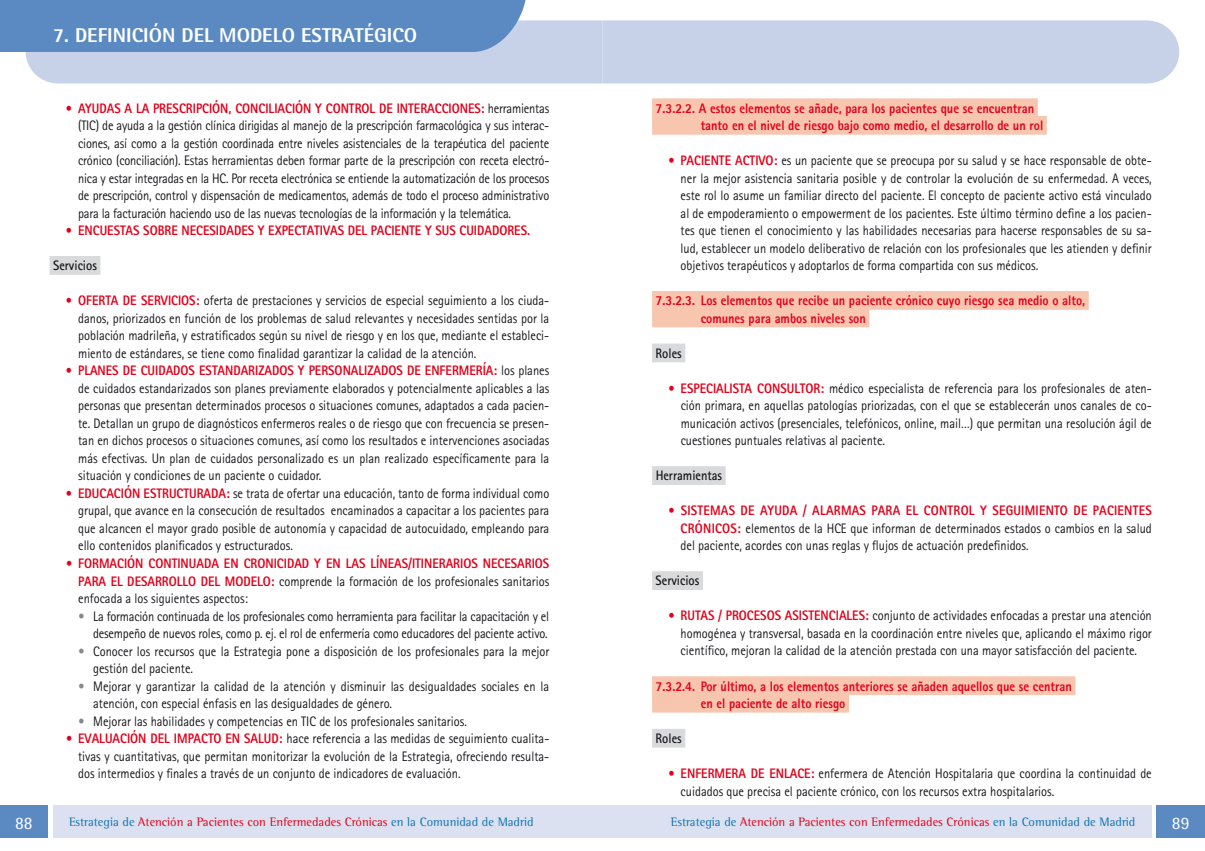
<style>
.page{position:relative;width:1205px;height:851px;background:#fff}
.page>*{position:absolute;margin:0;border:0;box-sizing:border-box;transform-origin:0 0}
.t1{font:800 20px "Rotis Semi Sans";color:#fff}
.t2{font:17.5px "Rotis Semi Sans";color:#fff}
.t3{font:13.75px/17.5px "Rotis Sans Serif";color:#1a171c;text-align:justify;scale:.9 1}
.t4{font:800 13.75px/17.5px "Rotis Sans Serif";color:#e2001a;scale:.9 1}
.t5{font:800 13.75px/17.5px "Rotis Sans Serif";letter-spacing:.02em;color:#e2001a;scale:.9 1}
.t6{font:700 13.75px "Rotis Sans Serif";color:#1a171c;scale:.9 1}
.t7{font:12.5px "Rotis Semi Serif";color:#e2001a}
.s1{font-weight:800;color:#e2001a}
.s2{font-weight:700;color:#87888a}
.s3{color:#0e72b5}
</style>
<div class="page">
<div style="left:0;top:805px;width:48px;height:32px;background:#5b8ac3"></div>
<div style="left:53px;top:805px;width:549px;height:32px;background:#dbe1f0"></div>
<svg style="left:0;top:0;width:1179px;height:83px;background:#b2c5e1"></svg>
<div style="left:1156px;top:805px;width:49px;height:32px;background:#5b8ac3"></div>
<div style="left:603px;top:805px;width:549px;height:32px;background:#dbe1f0"></div>
<div style="left:50px;top:256px;width:50px;height:19px;background:#d9dadb"></div>
<div style="left:652px;top:98px;width:386px;height:19px;background:#f8c5af"></div>
<div style="left:652px;top:116px;width:395px;height:19px;background:#f8c5af"></div>
<div style="left:652px;top:291px;width:436px;height:19px;background:#f8c5af"></div>
<div style="left:652px;top:308px;width:217px;height:19px;background:#f8c5af"></div>
<div style="left:652px;top:343px;width:33px;height:19px;background:#d9dadb"></div>
<div style="left:652px;top:466px;width:73px;height:19px;background:#d9dadb"></div>
<div style="left:652px;top:571px;width:51px;height:19px;background:#d9dadb"></div>
<div style="left:652px;top:676px;width:423px;height:19px;background:#f8c5af"></div>
<div style="left:652px;top:693px;width:197px;height:19px;background:#f8c5af"></div>
<div style="left:652px;top:728px;width:33px;height:19px;background:#d9dadb"></div>
<h1 class="t1" style="left:53px;top:23px;width:366px">7. DEFINICIÓN DEL MODELO ESTRATÉGICO</h1>
<p class="t3" style="left:78px;top:99px;width:525px;text-indent:-12px"><span class="s1">• AYUDAS A LA PRESCRIPCIÓN, CONCILIACIÓN Y CONTROL DE INTERACCIONES:</span> herramientas (TIC) de ayuda a la gestión clínica dirigidas al manejo de la prescripción farmacológica y sus interac&shy;ciones, así como a la gestión coordinada entre niveles asistenciales de la terapéutica del paciente crónico (conciliación). Estas herramientas deben formar parte de la prescripción con receta electró&shy;nica y estar integradas en la HC. Por receta electrónica se entiende la automatización de los procesos de prescripción, control y dispensación de medicamentos, además de todo el proceso administrativo para la facturación haciendo uso de las nuevas tecnologías de la información y la telemática.</p>
<p class="t4" style="left:66px;top:221px;width:517px">• EN CUESTAS SOBRE N ECESIDADES Y EXPECTATIVAS DEL PACIENTE Y SUS CUIDADORES.</p>
<p class="t6" style="left:53px;top:257px;width:50px">Servicios</p>
<p class="t3" style="left:78px;top:292px;width:525px;text-indent:-12px"><span class="s1">• OFERTA DE SERVICIOS:</span> oferta de prestaciones y servicios de especial seguimiento a los ciuda&shy;danos, priorizados en función de los problemas de salud relevantes y necesidades sentidas por la población madrileña, y estratificados según su nivel de riesgo y en los que, mediante el estableci&shy;miento de estándares, se tiene como finalidad garantizar la calidad de la atención.</p>
<p class="t4" style="left:66px;top:361px;width:53px">• PLANESDECUIDADOSESTA</p>
<p class="t4" style="left:225px;top:361px;width:17px">NDARIZADOSY</p>
<p class="t4" style="left:309px;top:361px;width:16px">PERSO</p>
<p class="t4" style="left:343px;top:361px;width:18px">NALIZADOSDEE</p>
<p class="t4" style="left:431px;top:361px;width:18px">NFERMERÍA</p>
<p class="t3" style="left:78px;top:362px;width:525px;text-indent:415px"><span class="s1">:</span> los planes de cuidados estandarizados son planes previamente elaborados y potencialmente aplicables a las personas que presentan determinados procesos o situaciones comunes, adaptados a cada pacien&shy;te. Detallan un grupo de diagnósticos enfermeros reales o de riesgo que con frecuencia se presen&shy;tan en dichos procesos o situaciones comunes, así como los resultados e intervenciones asociadas más efectivas. Un plan de cuidados personalizado es un plan realizado específicamente para la situación y condiciones de un paciente o cuidador.</p>
<p class="t3" style="left:78px;top:484px;width:525px;text-indent:-13px"><span class="s1">• EDUCACIÓN ESTRUCTURADA:</span> se trata de ofertar una educación, tanto de forma individual como grupal, que avance en la consecución de resultados encaminados a capacitar a los pacientes para que alcancen el mayor grado posible de autonomía y capacidad de autocuidado, empleando para ello contenidos planificados y estructurados.</p>
<p class="t4" style="left:78px;top:554px;width:525px;text-indent:-13px">• FORMACIÓN CONTINUADA EN CRONICIDAD Y EN LAS LÍNEAS/ITINERARIOS N ECESARIOS<br>PARA</p>
<p class="t4" style="left:111px;top:572px;width:28px">EL DESARROLLO</p>
<p class="t4" style="left:201px;top:572px;width:8px">DEL</p>
<p class="t4" style="left:225px;top:572px;width:10px">MODELO</p>
<p class="t3" style="left:271px;top:572px;width:311px"><span class="s1">:</span> comprende la formación de los profesionales sanitarios</p>
<p class="t3" style="left:78px;top:589px;width:190px">enfocada a los siguientes aspectos:</p>
<p class="t3" style="left:78px;top:607px;width:525px;text-align:right"><span class="s2">•</span> La formación continuada de los profesionales como herramienta para facilitar la capacitación y el desempeño de nuevos roles, como p. ej. el rol de enfermería como educadores del paciente activo.</p>
<p class="t3" style="left:93px;top:642px;width:508px;text-indent:-15px"><span class="s2">•</span> Conocer los recursos que la Estrategia pone a disposición de los profesionales para la mejor gestión del paciente.</p>
<p class="t3" style="left:93px;top:677px;width:508px;text-indent:-15px"><span class="s2">•</span> Mejorar y garantizar la calidad de la atención y disminuir las desigualdades sociales en la atención, con especial énfasis en las desigualdades de género.</p>
<p class="t3" style="left:78px;top:712px;width:433px"><span class="s2">•</span> Mejorar las habilidades y competencias en TIC de los profesionales sanitarios.</p>
<p class="t3" style="left:78px;top:729px;width:525px;text-indent:-13px"><span class="s1">• EVALUACIÓN DEL IMPACTO EN SALUD:</span> hace referencia a las medidas de seguimiento cualita&shy;tivas y cuantitativas, que permitan monitorizar la evolución de la Estrategia, ofreciendo resulta&shy;dos intermedios y finales a través de un conjunto de indicadores de evaluación.</p>
<p class="t4" style="left:701px;top:99px;width:382px;text-indent:-45px">7.3.2.2. A ESTOS ELEMENTOS SE AÑADE, PARA LOS PACIENTES QUE SE ENCUENTRAN<br>TANTO EN EL NIVEL DE RIESGO BAJO COMO MEDIO, EL DESARROLLO DE UN ROL</p>
<p class="t3" style="left:681px;top:152px;width:525px;text-indent:-12px"><span class="s1">• PACIENTE ACTIVO:</span> es un paciente que se preocupa por su salud y se hace responsable de obte&shy;ner la mejor asistencia sanitaria posible y de controlar la evolución de su enfermedad. A veces, este rol lo asume un familiar directo del paciente. El concepto de paciente activo está vinculado al de empoderamiento o empowerment de los pacientes. Este último término define a los pacien&shy;tes que tienen el conocimiento y las habilidades necesarias para hacerse responsables de su sa&shy;lud, establecer un modelo deliberativo de relación con los profesionales que les atienden y definir objetivos terapéuticos y adoptarlos de forma compartida con sus médicos.</p>
<p class="t4" style="left:701px;top:291px;width:429px;text-indent:-45px">7.3.2.3. LOS ELEMENTOS QUE RECIBE UN PACIENTE CRÓNICO CUYO RIESGO SEA MEDIO O ALTO,<br>COMUNES PARA AMBOS NIVELES SON</p>
<p class="t6" style="left:656px;top:344px;width:31px">Roles</p>
<p class="t3" style="left:681px;top:379px;width:525px;text-indent:-13px"><span class="s1">• ESPECIALISTA CONSULTOR:</span> médico especialista de referencia para los profesionales de aten&shy;ción primara, en aquellas patologías priorizadas, con el que se establecerán unos canales de co&shy;municación activos (presenciales, telefónicos, online, mail…) que permitan una resolución ágil de cuestiones puntuales relativas al paciente.</p>
<p class="t6" style="left:656px;top:467px;width:75px">Herramientas</p>
<p class="t5" style="left:681px;top:501px;width:525px;text-indent:-12px">• SISTEMAS DE AYUDA / ALARMAS PARA EL CONTROL Y SEGUIMIENTO DE PACIENTES<br>CRÓNICOS</p>
<p class="t3" style="left:681px;top:519px;width:525px;text-indent:57px"><span class="s1">:</span> elementos de la HCE que informan de determinados estados o cambios en la salud del paciente, acordes con unas reglas y flujos de actuación predefinidos.</p>
<p class="t6" style="left:656px;top:572px;width:50px">Servicios</p>
<p class="t3" style="left:681px;top:607px;width:525px;text-indent:-12px"><span class="s1">• RUTAS / PROCESOS ASISTENCIALES:</span> conjunto de actividades enfocadas a prestar una atención homogénea y transversal, basada en la coordinación entre niveles que, aplicando el máximo rigor científico, mejoran la calidad de la atención prestada con una mayor satisfacción del paciente.</p>
<p class="t4" style="left:701px;top:676px;width:414px;text-indent:-45px">7.3.2.4. POR ÚLTIMO, A LOS ELEMENTOS ANTERIORES SE AÑADEN AQUELLOS QUE SE CENTRAN<br>EN EL PACIENTE DE ALTO RIESGO</p>
<p class="t6" style="left:656px;top:729px;width:31px">Roles</p>
<p class="t3" style="left:680px;top:764px;width:525px;text-indent:-12px"><span class="s1">• ENFERMERA DE ENLACE:</span> enfermera de Atención Hospitalaria que coordina la continuidad de cuidados que precisa el paciente crónico, con los recursos extra hospitalarios.</p>
<p class="t2" style="left:15px;top:812px;width:19px">88</p>
<p class="t7" style="left:69px;top:814px;width:466px"><span class="s3">Estrategia de</span> Atención a Pacientes con Enfermedades Crónicas <span class="s3">en la Comunidad de Madrid</span></p>
<p class="t7" style="left:671px;top:814px;width:466px"><span class="s3">Estrategia de</span> Atención a Pacientes con Enfermedades Crónicas <span class="s3">en la Comunidad de Madrid</span></p>
<p class="t2" style="left:1172px;top:812px;width:19px">89</p>
</div>
